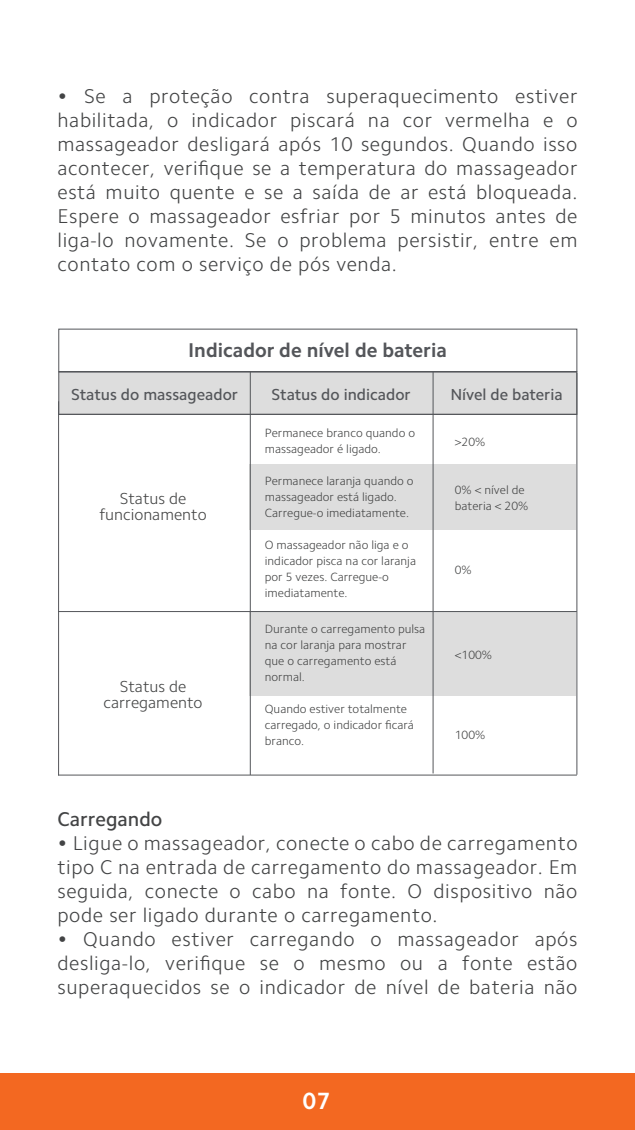
<style>
.page{position:relative;width:635px;height:1130px;background:#fff}
.page>*{position:absolute;margin:0;border:0;box-sizing:border-box;transform-origin:0 0}
.t1{font:700 23.6px "Camphor Pro";color:#fff}
.t2{font:300 20px/24px "Camphor Pro";letter-spacing:.03em;color:#434445;text-align:justify}
.t3{font:700 20px "Camphor Pro";color:#54565a}
.t4{font:500 20px "Camphor Pro";color:#434445}
.t5{font:500 16px "Camphor Pro";color:#54565a}
.t6{font:300 16px/16px "Camphor Pro";color:#444545;text-align:center}
.t7{font:300 12px/16px "Camphor Pro";color:#444545}
</style>
<div class="page">
<div style="left:0;top:1073px;width:635px;height:56px;background:#f36821"></div>
<div style="left:250px;top:611px;width:326px;height:84px;background:#ddd"></div>
<div style="left:250px;top:464px;width:326px;height:65px;background:#ddd"></div>
<div style="left:58px;top:371px;width:519px;height:44px;background:#ddd;border:1px solid #54565a"></div>
<hr style="left:58px;top:611px;width:519px;height:1px;background:#54565a">
<hr style="left:59px;top:413px;width:518px;height:2px;background:#54565a">
<hr style="left:58px;top:774px;width:519px;height:1px;background:#54565a">
<hr style="left:58px;top:401px;width:1px;height:374px;background:#54565a">
<hr style="left:250px;top:371px;width:1px;height:404px;background:#54565a">
<hr style="left:432px;top:371px;width:2px;height:402px;background:#54565a">
<hr style="left:576px;top:373px;width:2px;height:401px;background:#54565a">
<div style="left:58px;top:328px;width:519px;height:44px;border:1px solid #54565a"></div>
<p class="t2" style="left:58px;top:84px;width:521px">• Se a proteção contra superaquecimento estiver habilitada, o indicador piscará na cor vermelha e o massageador desligará após 10 segundos. Quando isso acontecer, verifique se a temperatura do massageador está muito quente e se a saída de ar está bloqueada.<br>Espere o massageador esfriar por 5 minutos antes de liga-lo novamente. Se o problema persistir, entre em contato com o serviço de pós venda.</p>
<p class="t3" style="left:188px;top:338px;width:260px">Indicador de nível de bateria</p>
<p class="t5" style="left:272px;top:385px;width:141px">Status do indicador</p>
<p class="t5" style="left:450px;top:385px;width:114px">Nível de bateria</p>
<p class="t7" style="left:265px;top:425px;width:152px">Permanece branco quando o massageador é ligado.</p>
<p class="t7" style="left:265px;top:473px;width:150px">Permanece laranja quando o massageador está ligado.<br>Carregue-o imediatamente.</p>
<p class="t7" style="left:265px;top:537px;width:153px">O massageador não liga e o indicador pisca na cor laranja por 5 vezes. Carregue-o imediatamente.</p>
<p class="t7" style="left:265px;top:621px;width:162px">Durante o carregamento pulsa na cor laranja para mostrar que o carregamento está normal.</p>
<p class="t7" style="left:265px;top:701px;width:151px">Quando estiver totalmente carregado, o indicador ficará branco.</p>
<p class="t5" style="left:71px;top:384px;width:168px">Status do massageador</p>
<p class="t7" style="left:455px;top:433px;width:32px">&gt;20%</p>
<p class="t7" style="left:455px;top:481px;width:75px">0% &lt; nível de bateria &lt; 20%</p>
<p class="t6" style="left:99px;top:490px;width:109px">Status de funcionamento</p>
<p class="t7" style="left:455px;top:561px;width:18px">0%</p>
<p class="t7" style="left:455px;top:646px;width:39px">&lt;100%</p>
<p class="t6" style="left:104px;top:678px;width:101px">Status de carregamento</p>
<p class="t7" style="left:455px;top:726px;width:32px">100%</p>
<p class="t4" style="left:58px;top:806px;width:106px">Carregando</p>
<p class="t2" style="left:58px;top:830px;width:521px">• Ligue o massageador, conecte o cabo de carregamento tipo C na entrada de carregamento do massageador. Em seguida, conecte o cabo na fonte. O dispositivo não pode ser ligado durante o carregamento.</p>
<p class="t2" style="left:58px;top:926px;width:521px">• Quando estiver carregando o massageador após desliga-lo, verifique se o mesmo ou a fonte estão superaquecidos se o indicador de nível de bateria não</p>
<p class="t1" style="left:303px;top:1087px;width:29px">07</p>
</div>
